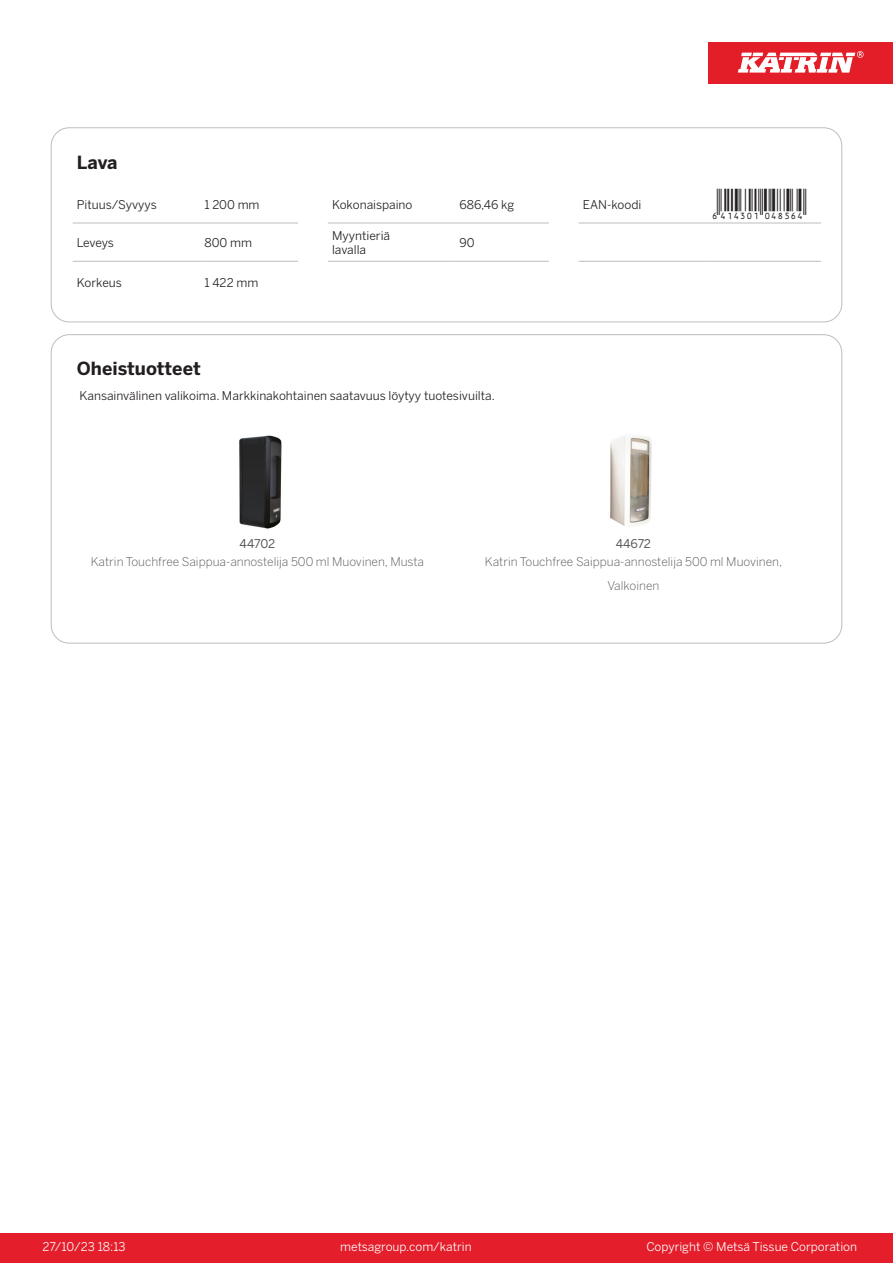
<style>
.page{position:relative;width:893px;height:1263px;background:#fff}
.page>*{position:absolute;margin:0;border:0;box-sizing:border-box;transform-origin:0 0}
.T_EAN{font:30px "Viisas EAN Matala";color:#231f20}
.T_TableHeader{font:700 18px "Benton Sans";color:#231f20}
.T_TableBody{font:12px "Benton Sans";color:#231f20}
.T_RelatedName{font:300 12px/24px "Benton Sans";color:#57585a;text-align:center}
.t1{font:12px "Benton Sans";color:#fff}
.T_RelatedCode{font:12px "Benton Sans";letter-spacing:-.015em;color:#57585a}
</style>
<div class="page">
<div style="left:0;top:1233px;width:893px;height:30px;background:#e41e2b"></div>
<div style="left:708px;top:43px;width:185px;height:41px;background:#e31e28"></div>
<svg style="left:738px;top:51px;width:126px;height:22px"></svg>
<hr style="left:73px;top:223px;width:127px;height:1px;background:#bcbdc0">
<hr style="left:200px;top:223px;width:98px;height:1px;background:#bcbdc0">
<hr style="left:328px;top:223px;width:127px;height:1px;background:#bcbdc0">
<hr style="left:455px;top:223px;width:94px;height:1px;background:#bcbdc0">
<hr style="left:579px;top:223px;width:127px;height:1px;background:#bcbdc0">
<hr style="left:706px;top:223px;width:115px;height:1px;background:#bcbdc0">
<hr style="left:73px;top:261px;width:127px;height:1px;background:#bcbdc0">
<hr style="left:200px;top:261px;width:98px;height:1px;background:#bcbdc0">
<hr style="left:328px;top:261px;width:127px;height:1px;background:#bcbdc0">
<hr style="left:455px;top:261px;width:94px;height:1px;background:#bcbdc0">
<hr style="left:579px;top:261px;width:127px;height:1px;background:#bcbdc0">
<hr style="left:706px;top:261px;width:115px;height:1px;background:#bcbdc0">
<div style="left:51px;top:128px;width:791px;height:194px;border:1px solid #bcbdc0;border-radius:18px"></div>
<img style="left:239px;top:435px;width:43px;height:94px">
<img style="left:610px;top:435px;width:42px;height:91px">
<p class="T_TableHeader" style="left:77px;top:151px;width:42px">Lava</p>
<p class="T_TableBody" style="left:77px;top:197px;width:81px">Pituus/Syvyys</p>
<p class="T_TableBody" style="left:204px;top:197px;width:57px">1 200 mm</p>
<p class="T_TableBody" style="left:332px;top:197px;width:82px">Kokonaispaino</p>
<p class="T_TableBody" style="left:460px;top:197px;width:56px">686,46 kg</p>
<p class="T_TableBody" style="left:583px;top:197px;width:60px">EAN-koodi</p>
<p class="T_EAN" style="left:710px;top:188px;width:97px">*6414301048564*</p>
<p class="T_TableBody" style="left:77px;top:235px;width:39px">Leveys</p>
<p class="T_TableBody" style="left:204px;top:235px;width:49px">800 mm</p>
<p class="T_TableBody" style="left:332px;top:228px;width:60px">Myyntieriä</p>
<p class="T_TableBody" style="left:332px;top:243px;width:36px">lavalla</p>
<p class="T_TableBody" style="left:460px;top:235px;width:17px">90</p>
<p class="T_TableBody" style="left:77px;top:276px;width:47px">Korkeus</p>
<p class="T_TableBody" style="left:204px;top:276px;width:55px">1 422 mm</p>
<p class="T_TableHeader" style="left:77px;top:357px;width:125px">Oheistuotteet</p>
<p class="T_TableBody" style="left:80px;top:388px;width:417px">Kansainvälinen valikoima. Markkinakohtainen saatavuus löytyy tuotesivuilta.</p>
<p class="T_RelatedCode" style="left:240px;top:537px;width:37px">44702</p>
<p class="T_RelatedCode" style="left:616px;top:537px;width:37px">44672</p>
<p class="T_RelatedName" style="left:91px;top:550px;width:335px">Katrin Touchfree Saippua-annostelija 500 ml Muovinen, Musta</p>
<p class="T_RelatedName" style="left:485px;top:550px;width:299px">Katrin Touchfree Saippua-annostelija 500 ml Muovinen,<br>Valkoinen</p>
<p class="t1" style="left:43px;top:1239px;width:85px">27/10/23 18:13</p>
<p class="t1" style="left:340px;top:1239px;width:133px">metsagroup.com/katrin</p>
<p class="t1" style="left:646px;top:1239px;width:212px">Copyright © Metsä Tissue Corporation</p>
</div>
